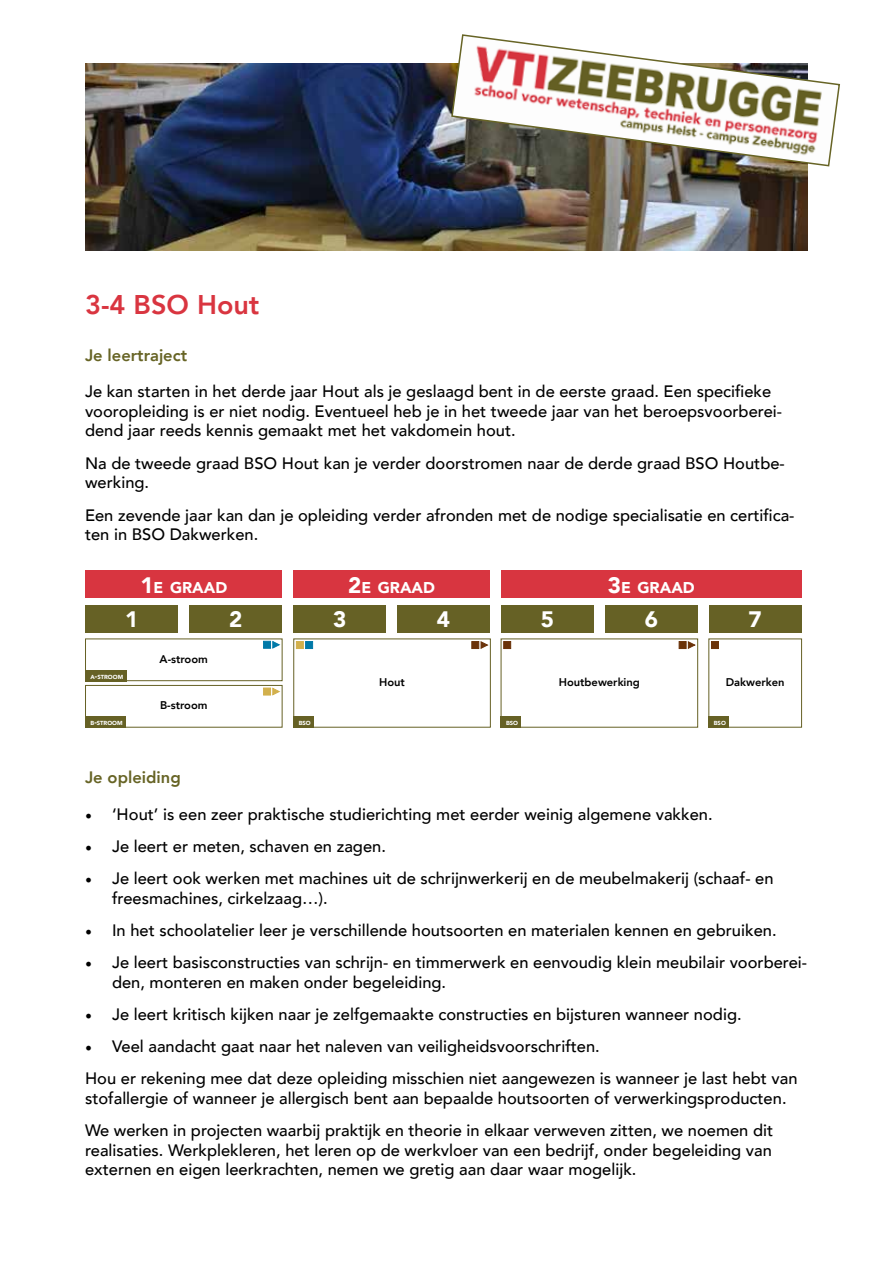
<style>
.page{position:relative;width:893px;height:1263px;background:#fff}
.page>*{position:absolute;margin:0;border:0;box-sizing:border-box;transform-origin:0 0}
.t1{font:800 27px "Avenir";color:#d93540}
.t2{font:900 22.35px "Avenir";color:#fff}
.t3{font:500 16.5px/19.5px "Avenir";color:#000}
.t4{font:800 16.5px "Avenir";color:#676425}
.t5{font:900 15.6px "Avenir";color:#fff}
.t6{font:800 11.1px "Avenir";color:#000}
.t7{font:900 5.85px "Avenir";color:#fff}
.s1{font-size:22.35px}
.s2{font-size:8.4px}
.s3{font-family:"Minion Pro";font-weight:400;font-size:18px}
</style>
<div class="page">
<img style="left:85px;top:64px;width:723px;height:187px">
<svg style="left:450px;top:34px;width:390px;height:133px"></svg>
<div style="left:86px;top:570px;width:196px;height:28px;background:#d83540"></div>
<div style="left:501px;top:570px;width:301px;height:28px;background:#d83540"></div>
<div style="left:293px;top:570px;width:197px;height:28px;background:#d83540"></div>
<div style="left:86px;top:605px;width:92px;height:27px;background:#666125"></div>
<div style="left:709px;top:605px;width:93px;height:27px;background:#666125"></div>
<div style="left:605px;top:605px;width:93px;height:27px;background:#666125"></div>
<div style="left:501px;top:605px;width:93px;height:27px;background:#666125"></div>
<div style="left:397px;top:605px;width:93px;height:27px;background:#666125"></div>
<div style="left:293px;top:605px;width:93px;height:27px;background:#666125"></div>
<div style="left:189px;top:605px;width:93px;height:27px;background:#666125"></div>
<div style="left:85px;top:638px;width:198px;height:43px;border:1px solid #666125"></div>
<div style="left:85px;top:685px;width:198px;height:43px;border:1px solid #666125"></div>
<div style="left:293px;top:638px;width:198px;height:90px;border:1px solid #666125"></div>
<div style="left:293px;top:717px;width:21px;height:11px;background:#666125"></div>
<div style="left:708px;top:717px;width:21px;height:11px;background:#666125"></div>
<div style="left:501px;top:717px;width:20px;height:11px;background:#666125"></div>
<div style="left:85px;top:717px;width:40px;height:11px;background:#666125"></div>
<div style="left:85px;top:670px;width:41px;height:11px;background:#666125"></div>
<div style="left:711px;top:641px;width:8px;height:8px;background:#6a3209"></div>
<svg style="left:272px;top:640px;width:8px;height:9px"></svg>
<svg style="left:272px;top:687px;width:8px;height:9px"></svg>
<svg style="left:480px;top:641px;width:9px;height:8px"></svg>
<svg style="left:687px;top:641px;width:9px;height:8px"></svg>
<div style="left:296px;top:641px;width:8px;height:8px;background:#d2b04c;border:1px solid #d2b04c"></div>
<div style="left:305px;top:641px;width:8px;height:8px;background:#0079a8;border:1px solid #0079a8"></div>
<div style="left:503px;top:641px;width:8px;height:8px;background:#6a3209;border:1px solid #6a3209"></div>
<div style="left:263px;top:641px;width:8px;height:8px;background:#0079a8;border:1px solid #0079a8"></div>
<div style="left:263px;top:688px;width:8px;height:7px;background:#d2b04c"></div>
<div style="left:471px;top:641px;width:8px;height:8px;background:#6a3209;border:1px solid #6a3209"></div>
<div style="left:679px;top:641px;width:8px;height:8px;background:#6a3209;border:1px solid #6a3209"></div>
<h1 class="t1" style="left:85px;top:284px;width:176px">3-4 BSO Hout</h1>
<p class="t4" style="left:85px;top:342px;width:104px">Je leertraject</p>
<p class="t3" style="left:85px;top:381px;width:698px">Je kan starten in het derde jaar Hout als je geslaagd bent in de eerste graad. Een specifieke vooropleiding is er niet nodig. Eventueel heb je in het tweede jaar van het beroepsvoorberei&shy;dend jaar reeds kennis gemaakt met het vakdomein hout.</p>
<p class="t3" style="left:85px;top:452px;width:701px">Na de tweede graad BSO Hout kan je verder doorstromen naar de derde graad BSO Houtbe&shy;werking.</p>
<p class="t3" style="left:85px;top:504px;width:711px">Een zevende jaar kan dan je opleiding verder afronden met de nodige specialisatie en certifica&shy;ten in BSO Dakwerken.</p>
<p class="t5" style="left:140px;top:574px;width:88px"><span class="s1">1</span>E GRAAD</p>
<p class="t5" style="left:348px;top:574px;width:88px"><span class="s1">2</span>E GRAAD</p>
<p class="t5" style="left:608px;top:574px;width:88px"><span class="s1">3</span>E GRAAD</p>
<h2 class="t2" style="left:125px;top:600px;width:15px">1</h2>
<h2 class="t2" style="left:229px;top:600px;width:15px">2</h2>
<h2 class="t2" style="left:333px;top:600px;width:15px">3</h2>
<h2 class="t2" style="left:437px;top:600px;width:15px">4</h2>
<h2 class="t2" style="left:541px;top:600px;width:15px">5</h2>
<h2 class="t2" style="left:645px;top:600px;width:15px">6</h2>
<h2 class="t2" style="left:749px;top:600px;width:15px">7</h2>
<p class="t6" style="left:160px;top:650px;width:50px">A-stroom</p>
<p class="t6" style="left:160px;top:697px;width:49px">B-stroom</p>
<p class="t7" style="left:91px;top:671px;width:34px">A<span class="s2">-</span>STROOM</p>
<p class="t6" style="left:379px;top:673px;width:27px">Hout</p>
<p class="t6" style="left:559px;top:673px;width:83px">Houtbewerking</p>
<p class="t6" style="left:726px;top:673px;width:60px">Dakwerken</p>
<p class="t7" style="left:91px;top:718px;width:34px">B<span class="s2">-</span>STROOM</p>
<p class="t7" style="left:299px;top:718px;width:14px">BSO</p>
<p class="t7" style="left:506px;top:718px;width:14px">BSO</p>
<p class="t7" style="left:714px;top:718px;width:14px">BSO</p>
<p class="t4" style="left:85px;top:764px;width:97px">Je opleiding</p>
<p class="t3" style="left:85px;top:803px;width:629px"><span class="s3">•</span> ‘Hout’ is een zeer praktische studierichting met eerder weinig algemene vakken.</p>
<p class="t3" style="left:85px;top:835px;width:302px"><span class="s3">•</span> Je leert er meten, schaven en zagen.</p>
<p class="t3" style="left:112px;top:868px;width:663px;text-indent:-27px"><span class="s3">•</span> Je leert ook werken met machines uit de schrijnwerkerij en de meubelmakerij (schaaf- en freesmachines, cirkelzaag…).</p>
<p class="t3" style="left:85px;top:919px;width:693px"><span class="s3">•</span> In het schoolatelier leer je verschillende houtsoorten en materialen kennen en gebruiken.</p>
<p class="t3" style="left:112px;top:952px;width:696px;text-indent:-27px"><span class="s3">•</span> Je leert basisconstructies van schrijn- en timmerwerk en eenvoudig klein meubilair voorberei&shy;den, monteren en maken onder begeleiding.</p>
<p class="t3" style="left:85px;top:1003px;width:658px"><span class="s3">•</span> Je leert kritisch kijken naar je zelfgemaakte constructies en bijsturen wanneer nodig.</p>
<p class="t3" style="left:85px;top:1029px;width:714px;line-height:32.2px"><span class="s3">•</span> Veel aandacht gaat naar het naleven van veiligheidsvoorschriften.<br>Hou er rekening mee dat deze opleiding misschien niet aangewezen is wanneer je last hebt van</p>
<p class="t3" style="left:85px;top:1081px;width:703px;line-height:32.2px">stofallergie of wanneer je allergisch bent aan bepaalde houtsoorten of verwerkingsproducten.<br>We werken in projecten waarbij praktijk en theorie in elkaar verweven zitten, we noemen dit</p>
<p class="t3" style="left:85px;top:1139px;width:688px">realisaties. Werkplekleren, het leren op de werkvloer van een bedrijf, onder begeleiding van externen en eigen leerkrachten, nemen we gretig aan daar waar mogelijk.</p>
</div>
